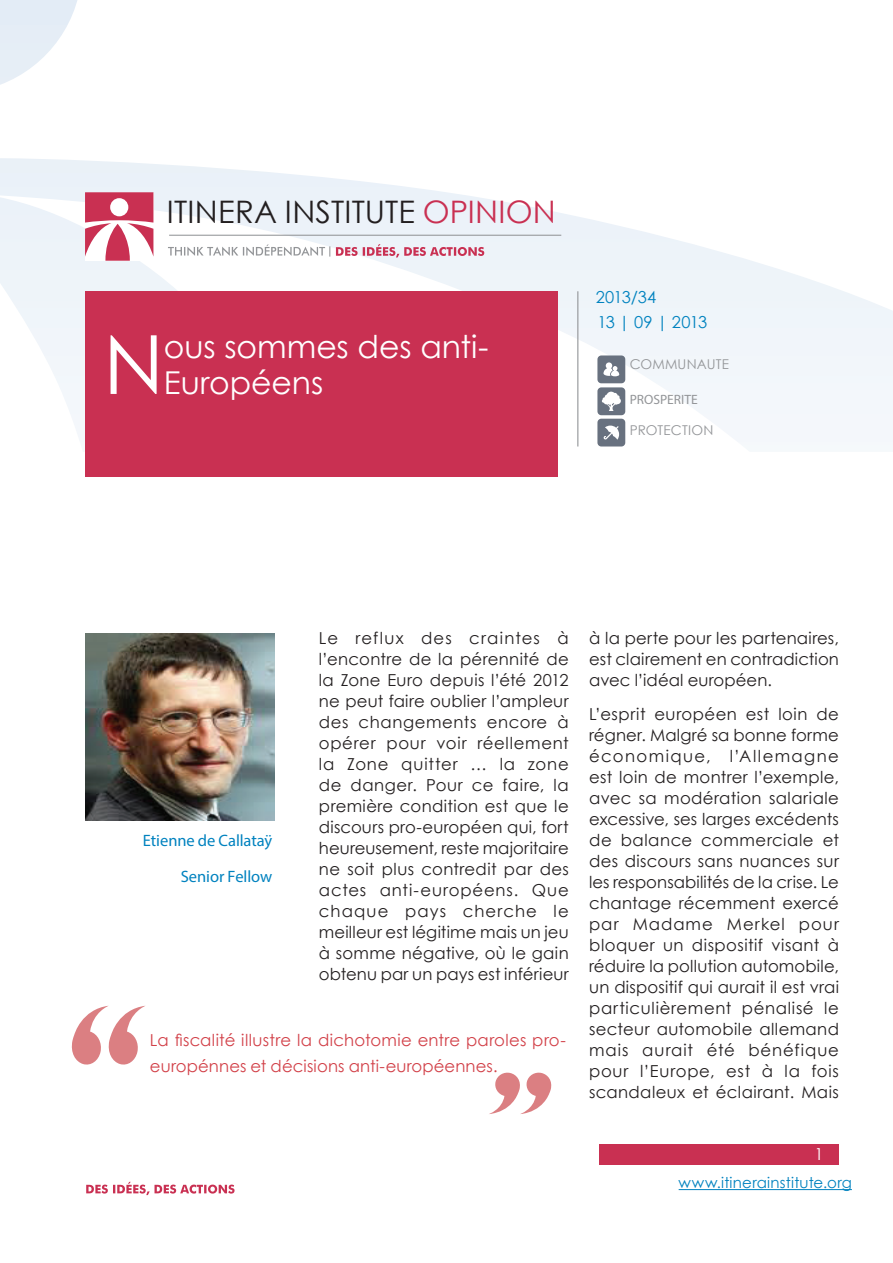
<style>
.page{position:relative;width:893px;height:1263px;background:#fff}
.page>*{position:absolute;margin:0;border:0;box-sizing:border-box;transform-origin:0 0}
.t1{font:81.6px "Century Gothic";color:#fff}
.t2{font:31.5px/36px "Century Gothic";color:#fff}
.t3{font:31.05px "Century Gothic";letter-spacing:.005em;color:#231f20}
.t4{font:16.5px/21px "Century Gothic";letter-spacing:.01em;color:#231f20;text-align:justify}
.t5{font:16.5px/25.5px "Century Gothic";letter-spacing:.01em;color:#d24149}
.t6{font:16.5px/36px "Myriad Pro";letter-spacing:-.005em;color:#0082bf;text-align:right}
.t7{font:16.5px "Century Gothic";letter-spacing:-.05em;color:#0082bf}
.t8{font:16.5px "Century Gothic";color:#fff}
.t9{font:15px "Century Gothic";letter-spacing:.015em;color:#0082bf}
.t10{font:13.5px "Century Gothic";letter-spacing:.015em;color:#939598}
.t11{font:13.5px "Myriad Pro";letter-spacing:-.005em;color:#939598}
.s1{color:#c93052}
</style>
<div class="page">
<div style="left:599px;top:1144px;width:240px;height:21px;background:#c93052"></div>
<svg style="left:86px;top:1182px;width:149px;height:13px"></svg>
<svg style="left:0;top:0;width:893px;height:447px"></svg>
<hr style="left:577px;top:291px;width:1px;height:155px;background:#939598">
<svg style="left:85px;top:192px;width:68px;height:69px"></svg>
<hr style="left:169px;top:235px;width:392px;height:1px;background:#939598">
<svg style="left:597px;top:355px;width:28px;height:91px"></svg>
<svg style="left:168px;top:244px;width:162px;height:13px"></svg>
<svg style="left:336px;top:244px;width:148px;height:13px;background:#e0afbf"></svg>
<hr style="left:679px;top:1189px;width:173px;height:1px;background:#0082bf">
<div style="left:85px;top:292px;width:473px;height:185px;background:#c93052"></div>
<img style="left:85px;top:634px;width:189px;height:187px">
<svg style="left:71px;top:1006px;width:74px;height:59px"></svg>
<svg style="left:489px;top:1072px;width:63px;height:42px"></svg>
<h3 class="t3" style="left:167px;top:190px;width:390px">ITINERA INSTITUTE <span class="s1">OPINION</span></h3>
<h1 class="t1" style="left:103px;top:307px;width:62px">N</h1>
<h2 class="t2" style="left:164px;top:328px;width:326px">ous sommes des anti-<br>Européens</h2>
<p class="t7" style="left:596px;top:286px;width:62px">2013/34</p>
<p class="t7" style="left:597px;top:311px;width:111px">13 | 09 | 2013</p>
<p class="t10" style="left:630px;top:355px;width:101px">COMMUNAUTE</p>
<p class="t11" style="left:630px;top:391px;width:70px">PROSPERITE</p>
<p class="t10" style="left:630px;top:421px;width:85px">PROTECTION</p>
<p class="t4" style="left:319px;top:627px;width:251px">Le reflux des craintes à l’encontre de la pérennité de la Zone Euro depuis l’été 2012 ne peut faire oublier l’ampleur des changements encore à opérer pour voir réellement la Zone quitter … la zone de danger. Pour ce faire, la première condition est que le discours pro-européen qui, fort heureusement, reste majoritaire ne soit plus contredit par des actes anti-européens. Que chaque pays cherche le meilleur est légitime mais un jeu à somme négative, où le gain obtenu par un pays est inférieur</p>
<p class="t4" style="left:589px;top:627px;width:251px">à la perte pour les partenaires, est clairement en contradiction avec l’idéal européen.</p>
<p class="t4" style="left:589px;top:703px;width:251px">L’esprit européen est loin de régner. Malgré sa bonne forme économique, l’Allemagne est loin de montrer l’exemple, avec sa modération salariale excessive, ses larges excédents de balance commerciale et des discours sans nuances sur les responsabilités de la crise. Le chantage récemment exercé par Madame Merkel pour bloquer un dispositif visant à réduire la pollution automobile, un dispositif qui aurait il est vrai particulièrement pénalisé le secteur automobile allemand mais aurait été bénéfique pour l’Europe, est à la fois scandaleux et éclairant. Mais</p>
<p class="t6" style="left:143px;top:822px;width:131px">Etienne de Callataÿ<br>Senior Fellow</p>
<p class="t5" style="left:150px;top:1027px;width:417px">La fiscalité illustre la dichotomie entre paroles pro&shy;europénnes et décisions anti-européennes.</p>
<p class="t8" style="left:814px;top:1143px;width:11px">1</p>
<p class="t9" style="left:679px;top:1172px;width:175px">www.itinerainstitute.org</p>
</div>
